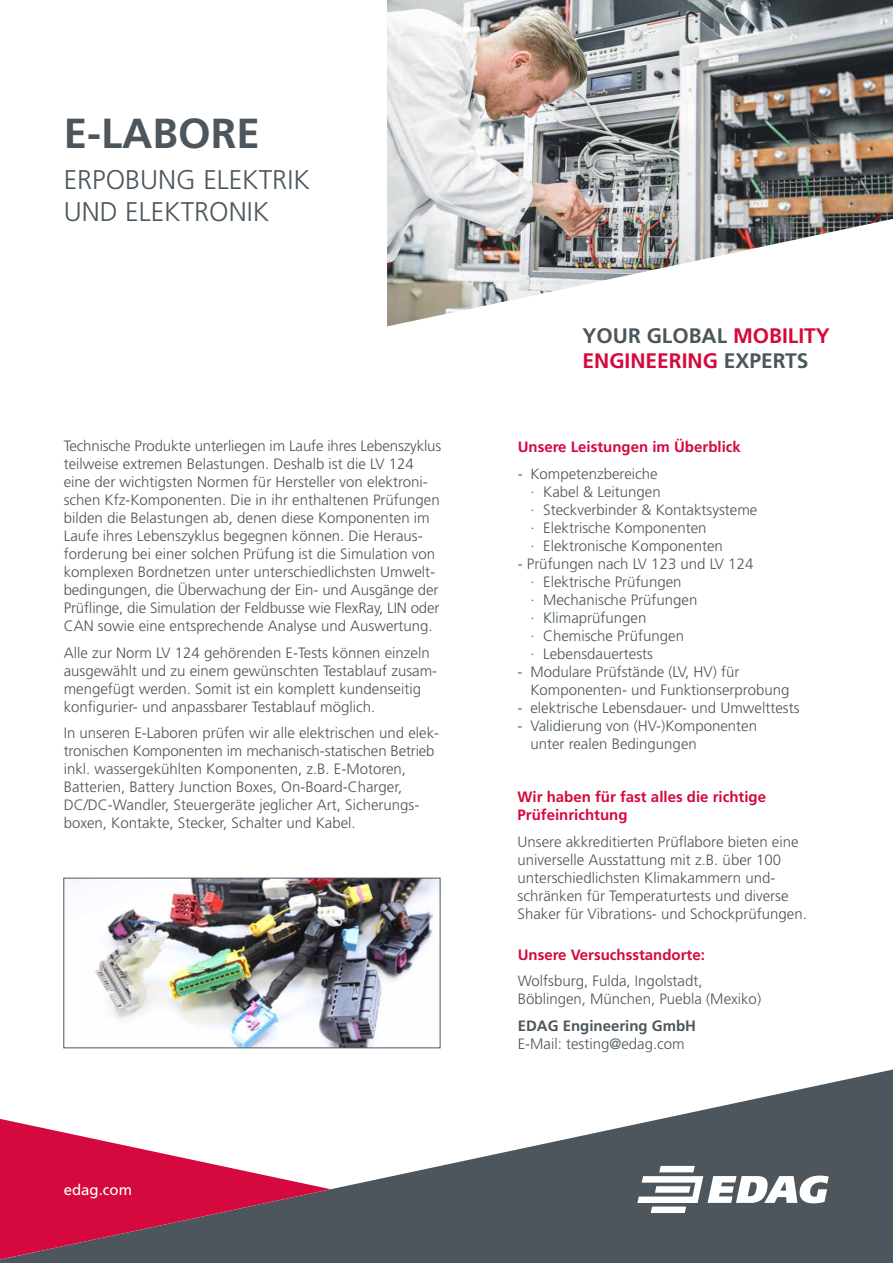
<style>
.page{position:relative;width:893px;height:1263px;background:#fff}
.page>*{position:absolute;margin:0;border:0;box-sizing:border-box;transform-origin:0 0}
.t1{font:700 42px "Frutiger LT Std";color:#4c565c}
.t2{font:300 27px/32.4px "Frutiger LT Std";color:#4c565c}
.t3{font:700 21px/25.2px "Frutiger LT Std";color:#d5093e}
.t4{font:300 15px/18px "Frutiger LT Std";color:#4c565c}
.t5{font:700 15px/18px "Frutiger LT Std";color:#d5093e}
.t6{font:700 15px "Frutiger LT Std";color:#4c565c}
.t7{font:15px "Frutiger LT Std";color:#fff}
.s1{color:#4c565c}
</style>
<div class="page">
<svg style="left:0;top:1069px;width:893px;height:194px;fill:#4c565c"></svg>
<svg style="left:0;top:1119px;width:331px;height:140px"></svg>
<img style="left:387px;top:0;width:506px;height:326px">
<svg style="left:637px;top:1166px;width:192px;height:47px"></svg>
<img style="left:95px;top:880px;width:343px;height:166px">
<div style="left:64px;top:878px;width:376px;height:170px;border:1px solid #4c565c"></div>
<h1 class="t1" style="left:64px;top:109px;width:198px">E-LABORE</h1>
<h2 class="t2" style="left:64px;top:164px;width:248px">ERPOBUNG ELEKTRIK<br>UND ELEKTRONIK</h2>
<p class="t4" style="left:64px;top:437px;width:379px">Technische Produkte unterliegen im Laufe ihres Lebenszyklus teilweise extremen Belastungen. Deshalb ist die LV 124 eine der wichtigsten Normen für Hersteller von elektroni&shy;schen Kfz-Komponenten. Die in ihr enthaltenen Prüfungen bilden die Belastungen ab, denen diese Komponenten im Laufe ihres Lebenszyklus begegnen können. Die Heraus&shy;forderung bei einer solchen Prüfung ist die Simulation von komplexen Bordnetzen unter unterschiedlichsten Umwelt&shy;bedingungen, die Überwachung der Ein- und Ausgänge der Prüflinge, die Simulation der Feldbusse wie FlexRay, LIN oder CAN sowie eine entsprechende Analyse und Auswertung.</p>
<p class="t4" style="left:64px;top:644px;width:375px">Alle zur Norm LV 124 gehörenden E-Tests können einzeln ausgewählt und zu einem gewünschten Testablauf zusam&shy;mengefügt werden. Somit ist ein komplett kundenseitig konfigurier- und anpassbarer Testablauf möglich.</p>
<p class="t4" style="left:64px;top:724px;width:377px">In unseren E-Laboren prüfen wir alle elektrischen und elek&shy;tronischen Komponenten im mechanisch-statischen Betrieb inkl. wassergekühlten Komponenten, z.B. E-Motoren, Batterien, Battery Junction Boxes, On-Board-Charger, DC/DC-Wandler, Steuergeräte jeglicher Art, Sicherungs&shy;boxen, Kontakte, Stecker, Schalter und Kabel.</p>
<p class="t7" style="left:64px;top:1181px;width:70px">edag.com</p>
<h3 class="t3" style="left:583px;top:323px;width:249px"><span class="s1">YOUR GLOBAL</span> MOBILITY<br>ENGINEERING <span class="s1">EXPERTS</span></h3>
<p class="t5" style="left:518px;top:438px;width:225px">Unsere Leistungen im Überblick</p>
<p class="t4" style="left:530px;top:465px;width:228px;text-indent:-13px">- Kompetenzbereiche<br>· Kabel &amp; Leitungen<br>· Steckverbinder &amp; Kontaktsysteme · Elektrische Komponenten<br>· Elektronische Komponenten</p>
<p class="t4" style="left:530px;top:555px;width:224px;text-indent:-13px">- Prüfungen nach LV 123 und LV 124 · Elektrische Prüfungen<br>· Mechanische Prüfungen<br>· Klimaprüfungen<br>· Chemische Prüfungen<br>· Lebensdauertests</p>
<p class="t4" style="left:530px;top:663px;width:260px;text-indent:-13px">- Modulare Prüfstände (LV, HV) für<br>Komponenten- und Funktionserprobung</p>
<p class="t4" style="left:518px;top:699px;width:283px">- elektrische Lebensdauer- und Umwelttests</p>
<p class="t4" style="left:530px;top:717px;width:228px;text-indent:-13px">- Validierung von (HV-)Komponenten unter realen Bedingungen</p>
<p class="t5" style="left:518px;top:788px;width:250px">Wir haben für fast alles die richtige<br>Prüfeinrichtung</p>
<p class="t4" style="left:518px;top:832px;width:291px">Unsere akkreditierten Prüflabore bieten eine universelle Ausstattung mit z.B. über 100 unterschiedlichsten Klimakammern und&shy;schränken für Temperaturtests und diverse Shaker für Vibrations- und Schockprüfungen.</p>
<p class="t5" style="left:518px;top:945px;width:189px">Unsere Versuchsstandorte:</p>
<p class="t4" style="left:518px;top:972px;width:245px">Wolfsburg, Fulda, Ingolstadt,<br>Böblingen, München, Puebla (Mexiko)</p>
<p class="t6" style="left:518px;top:1016px;width:180px">EDAG Engineering GmbH</p>
<p class="t4" style="left:518px;top:1034px;width:169px">E-Mail: testing@edag.com</p>
</div>
